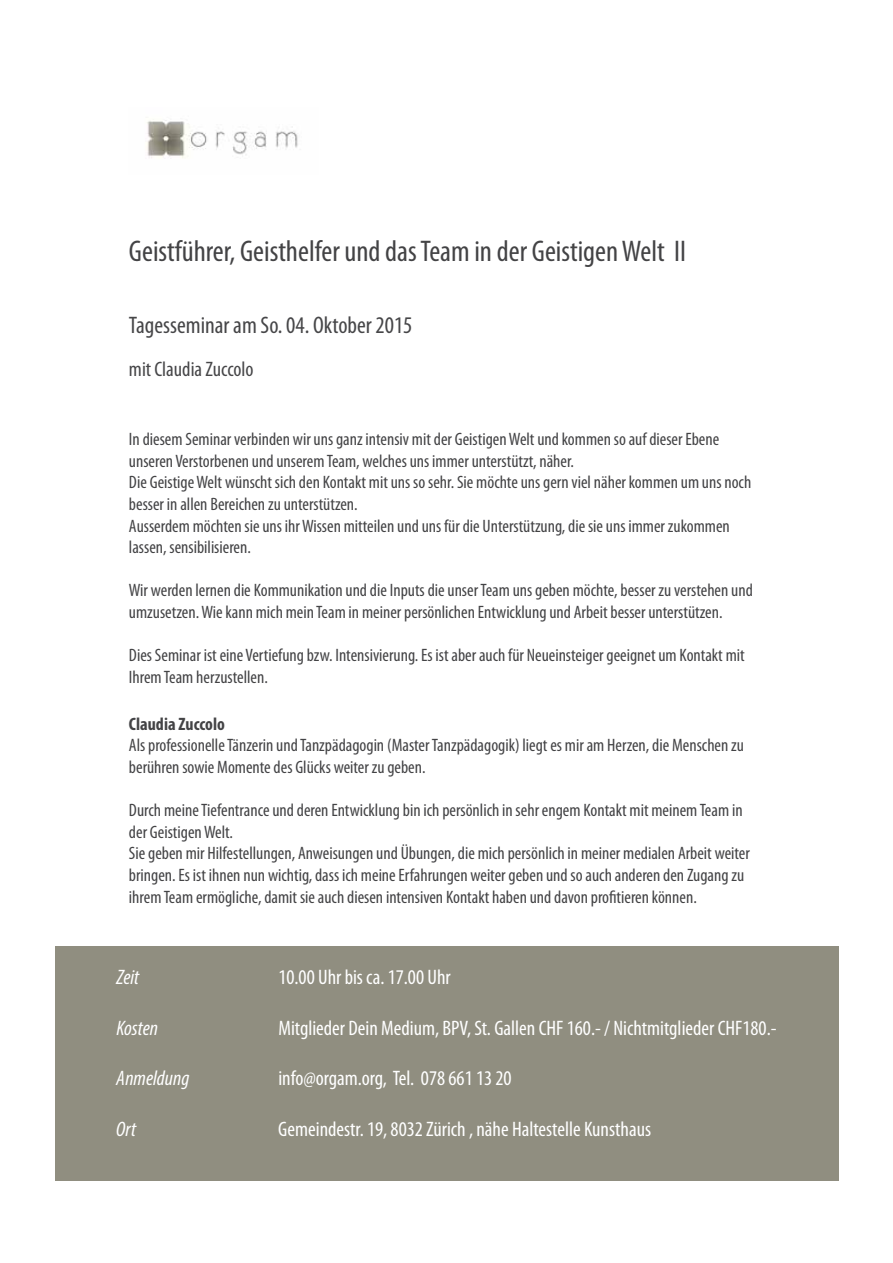
<style>
.page{position:relative;width:893px;height:1263px;background:#fff}
.page>*{position:absolute;margin:0;border:0;box-sizing:border-box;transform-origin:0 0}
.t1{font:condensed 30px "Myriad Pro";color:#434345}
.t2{font:condensed 24px "Myriad Pro";color:#464648}
.t3{font:condensed 21px "Myriad Pro";color:#fff}
.t4{font:italic condensed 21px "Myriad Pro";color:#fff}
.t5{font:condensed 21px "Myriad Pro";color:#464648}
.t6{font:condensed 18px/21.6px "Myriad Pro";color:#434345}
.t7{font:700 condensed 18px "Myriad Pro";color:#434345}
</style>
<div class="page">
<div style="left:56px;top:946px;width:783px;height:235px;background:#908e80"></div>
<img style="left:147px;top:119px;width:151px;height:39px">
<h1 class="t1" style="left:129px;top:233px;width:559px">Geistführer, Geisthelfer und das Team in der Geistigen Welt II</h1>
<h2 class="t2" style="left:129px;top:311px;width:285px">Tagesseminar am So. 04. Oktober 2015</h2>
<p class="t5" style="left:129px;top:357px;width:126px">mit Claudia Zuccolo</p>
<p class="t6" style="left:129px;top:428px;width:624px">In diesem Seminar verbinden wir uns ganz intensiv mit der Geistigen Welt und kommen so auf dieser Ebene unseren Verstorbenen und unserem Team, welches uns immer unterstützt, näher.<br>Die Geistige Welt wünscht sich den Kontakt mit uns so sehr. Sie möchte uns gern viel näher kommen um uns noch besser in allen Bereichen zu unterstützen.<br>Ausserdem möchten sie uns ihr Wissen mitteilen und uns für die Unterstützung, die sie uns immer zukommen lassen, sensibilisieren.</p>
<p class="t6" style="left:129px;top:579px;width:625px">Wir werden lernen die Kommunikation und die Inputs die unser Team uns geben möchte, besser zu verstehen und umzusetzen. Wie kann mich mein Team in meiner persönlichen Entwicklung und Arbeit besser unterstützen.</p>
<p class="t6" style="left:129px;top:644px;width:617px">Dies Seminar ist eine Vertiefung bzw. Intensivierung. Es ist aber auch für Neueinsteiger geeignet um Kontakt mit<br>Ihrem Team herzustellen.</p>
<p class="t7" style="left:129px;top:712px;width:97px">Claudia Zuccolo</p>
<p class="t6" style="left:129px;top:734px;width:617px">Als professionelle Tänzerin und Tanzpädagogin (Master Tanzpädagogik) liegt es mir am Herzen, die Menschen zu berühren sowie Momente des Glücks weiter zu geben.</p>
<p class="t6" style="left:129px;top:799px;width:622px">Durch meine Tiefentrance und deren Entwicklung bin ich persönlich in sehr engem Kontakt mit meinem Team in der Geistigen Welt.<br>Sie geben mir Hilfestellungen, Anweisungen und Übungen, die mich persönlich in meiner medialen Arbeit weiter bringen. Es ist ihnen nun wichtig, dass ich meine Erfahrungen weiter geben und so auch anderen den Zugang zu ihrem Team ermögliche, damit sie auch diesen intensiven Kontakt haben und davon profitieren können.</p>
<p class="t4" style="left:116px;top:965px;width:24px">Zeit</p>
<p class="t3" style="left:278px;top:965px;width:174px">10.00 Uhr bis ca. 17.00 Uhr</p>
<p class="t4" style="left:116px;top:1015px;width:43px">Kosten</p>
<p class="t3" style="left:278px;top:1015px;width:500px">Mitglieder Dein Medium, BPV, St. Gallen CHF 160.- / Nichtmitglieder CHF180.-</p>
<p class="t4" style="left:116px;top:1065px;width:75px">Anmeldung</p>
<p class="t3" style="left:278px;top:1065px;width:235px">info@orgam.org, Tel. 078 661 13 20</p>
<p class="t4" style="left:116px;top:1116px;width:22px">Ort</p>
<p class="t3" style="left:278px;top:1116px;width:374px">Gemeindestr. 19, 8032 Zürich , nähe Haltestelle Kunsthaus</p>
</div>
